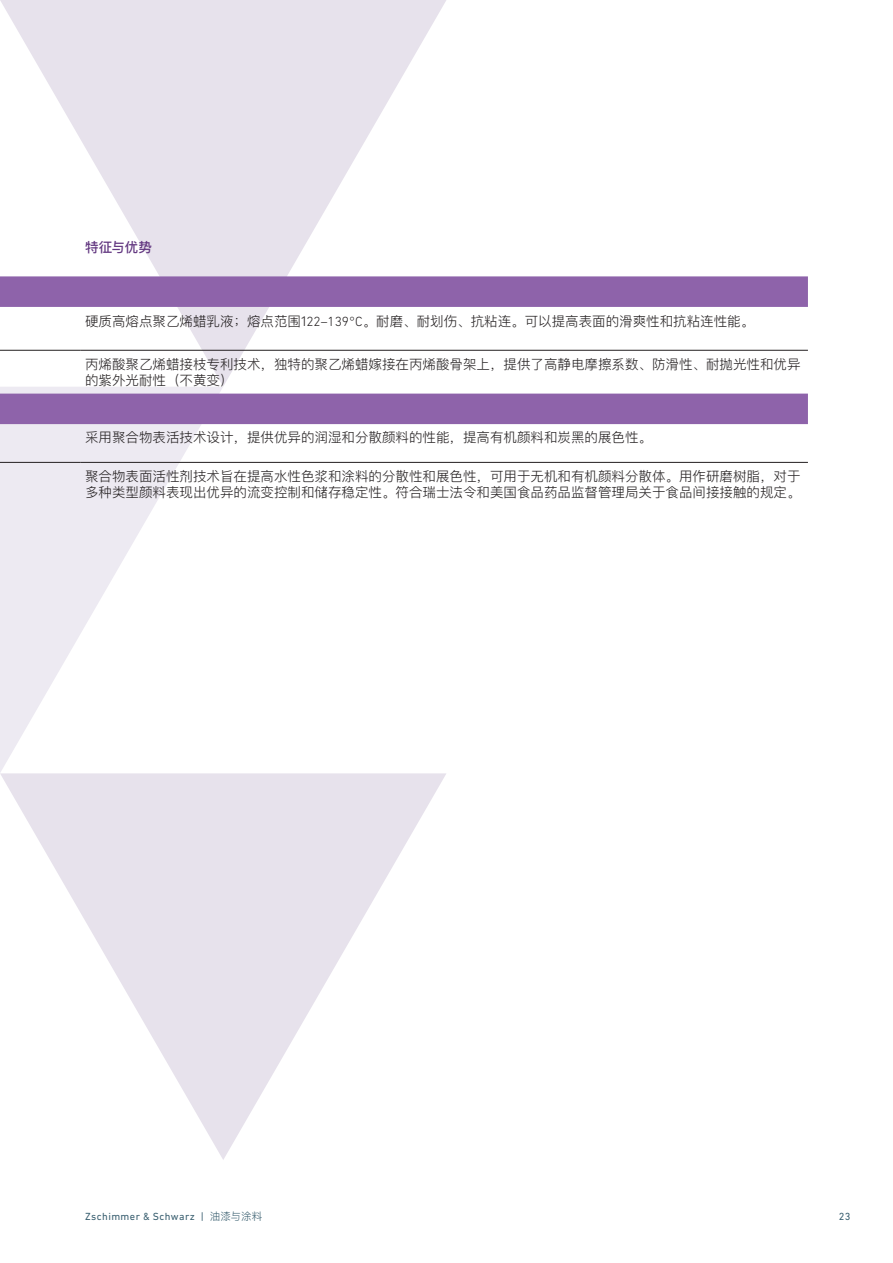
<style>
.page{position:relative;width:893px;height:1263px;background:#fff}
.page>*{position:absolute;margin:0;border:0;box-sizing:border-box;transform-origin:0 0}
.t1{font:300 13.5px/16.2px "Ping Fang SC";color:#231f20}
.t2{font:500 13.5px "Ping Fang SC";letter-spacing:-.01em;color:#633881}
.t3{font:10.5px "DIN Next LT Pro";letter-spacing:.04em;color:#375d6e}
.s1{font-family:"DIN Next LT Pro"}
.s2{font-family:"Ping Fang SC";font-weight:300}
</style>
<div class="page">
<svg style="left:0;top:773px;width:446px;height:387px"></svg>
<svg style="left:0;top:424px;width:223px;height:349px"></svg>
<svg style="left:0;top:0;width:446px;height:276px;fill:#e7e2ec"></svg>
<svg style="left:0;top:276px;width:808px;height:148px"></svg>
<hr style="left:0;top:350px;width:81px;height:1px;background:#231f20">
<hr style="left:81px;top:350px;width:727px;height:1px;background:#231f20">
<hr style="left:0;top:462px;width:81px;height:1px;background:#231f20">
<hr style="left:81px;top:462px;width:727px;height:1px;background:#231f20">
<p class="t2" style="left:85px;top:239px;width:69px">特征与优势</p>
<p class="t1" style="left:85px;top:312px;width:671px">硬质高熔点聚乙烯蜡乳液；熔点范围1<span class="s1">22–139°C</span>。耐磨、耐划伤、抗粘连。可以提高表面的滑爽性和抗粘连性能。</p>
<p class="t1" style="left:85px;top:355px;width:717px">丙烯酸聚乙烯蜡接枝专利技术，独特的聚乙烯蜡嫁接在丙烯酸骨架上，提供了高静电摩擦系数、防滑性、耐抛光性和优异的紫外光耐性（不黄变）</p>
<p class="t1" style="left:85px;top:429px;width:568px">采用聚合物表活技术设计，提供优异的润湿和分散颜料的性能，提高有机颜料和炭黑的展色性。</p>
<p class="t1" style="left:85px;top:468px;width:717px">聚合物表面活性剂技术旨在提高水性色浆和涂料的分散性和展色性，可用于无机和有机颜料分散体。用作研磨树脂，对于多种类型颜料表现出优异的流变控制和储存稳定性。符合瑞士法令和美国食品药品监督管理局关于食品间接接触的规定。</p>
<p class="t3" style="left:85px;top:1210px;width:179px">Zschimmer &amp; Schwarz | <span class="s2">油漆与涂料</span></p>
<p class="t3" style="left:839px;top:1210px;width:13px">23</p>
</div>
